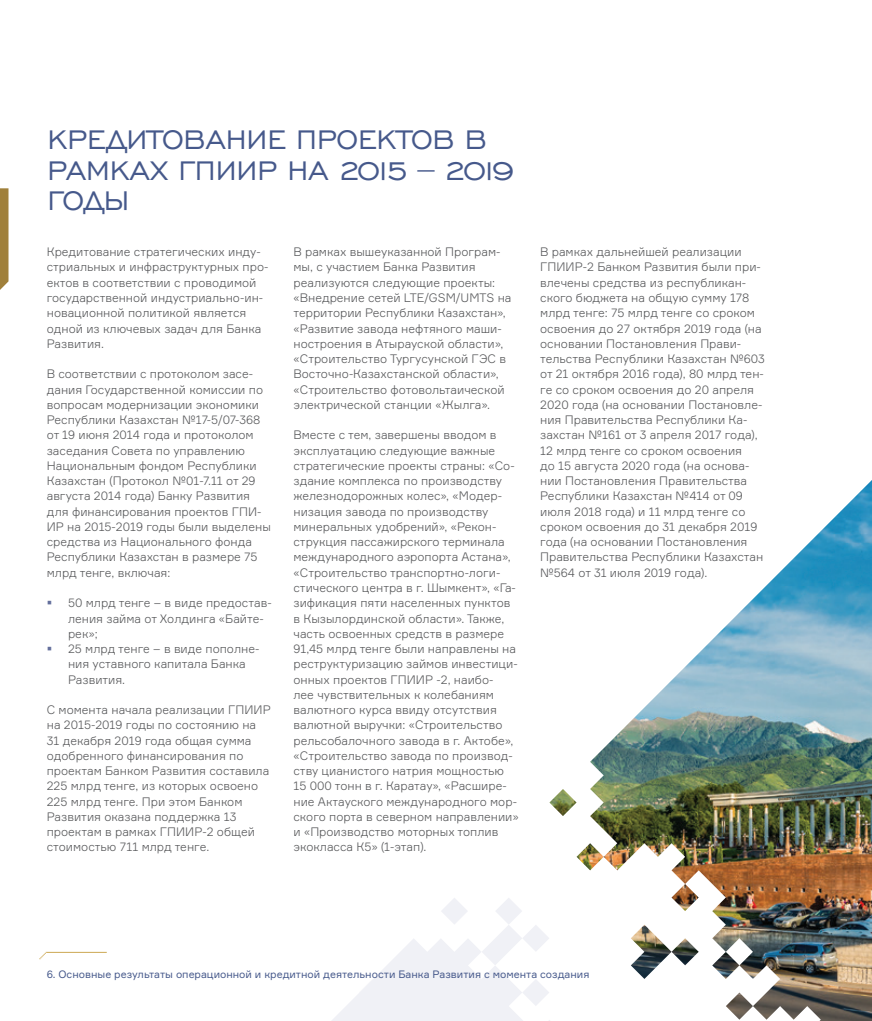
<style>
.page{position:relative;width:872px;height:1021px;background:#fff}
.page>*{position:absolute;margin:0;border:0;box-sizing:border-box;transform-origin:0 0}
.TITLE_medium{font:34.5px/30.5px "Engravers Gothic";letter-spacing:-.02em;color:#46598b}
.TEXT{font:300 12px/15.3px "Formular";color:#57585a}
.t1{font:10.5px "Formular";color:#46598b}
</style>
<div class="page">
<img style="left:549px;top:480px;width:323px;height:540px">
<svg style="left:333px;top:897px;width:218px;height:123px"></svg>
<hr style="left:47px;top:951px;width:60px;height:1px;background:#cfad5d">
<svg style="left:39px;top:951px;width:8px;height:8px"></svg>
<svg style="left:0;top:188px;width:9px;height:102px"></svg>
<p class="TITLE_medium" style="left:47px;top:124px;width:469px">КРЕДИТОВАНИЕ ПРОЕКТОВ В<br>РАМКАХ ГПИИР НА 2015 – 2019<br>ГОДЫ</p>
<p class="TEXT" style="left:47px;top:244px;width:223px">Кредитование стратегических инду&shy;стриальных и инфраструктурных про&shy;ектов в соответствии с проводимой государственной индустриально-ин&shy;новационной политикой является одной из ключевых задач для Банка<br>Развития.</p>
<p class="TEXT" style="left:47px;top:366px;width:225px">В соответствии с протоколом засе&shy;дания Государственной комиссии по вопросам модернизации экономики Республики Казахстан №17-5/07-368 от 19 июня 2014 года и протоколом заседания Совета по управлению Национальным фондом Республики Казахстан (Протокол №01-7.11 от 29 августа 2014 года) Банку Развития для финансирования проектов ГПИ-ИР на 2015-2019 годы были выделены средства из Национального фонда Республики Казахстан в размере 75 млрд тенге, включая:</p>
<p class="TEXT" style="left:68px;top:595px;width:205px">50 млрд тенге – в виде предостав&shy;ления займа от Холдинга «Байте&shy;рек»;</p>
<p class="TEXT" style="left:68px;top:641px;width:193px">25 млрд тенге – в виде пополне&shy;ния уставного капитала Банка<br>Развития.</p>
<p class="TEXT" style="left:47px;top:702px;width:225px">С момента начала реализации ГПИИР на 2015-2019 годы по состоянию на<br>31 декабря 2019 года общая сумма одобренного финансирования по проектам Банком Развития составила<br>225 млрд тенге, из которых освоено<br>225 млрд тенге. При этом Банком<br>Развития оказана поддержка 13 проектам в рамках ГПИИР-2 общей стоимостью 711 млрд тенге.</p>
<p class="TEXT" style="left:293px;top:244px;width:219px">В рамках вышеуказанной Програм&shy;мы, с участием Банка Развития реализуются следующие проекты: «Внедрение сетей LTE/GSM/UMTS на территории Республики Казахстан», «Развитие завода нефтяного маши&shy;ностроения в Атырауской области», «Строительство Тургусунской ГЭС в Восточно-Казахстанской области», «Строительство фотовольтаической электрической станции «Жылга».</p>
<p class="TEXT" style="left:293px;top:427px;width:227px">Вместе с тем, завершены вводом в эксплуатацию следующие важные стратегические проекты страны: «Со&shy;здание комплекса по производству железнодорожных колес», «Модер&shy;низация завода по производству минеральных удобрений», «Рекон&shy;струкция пассажирского терминала международного аэропорта Астана», «Строительство транспортно-логи&shy;стического центра в г. Шымкент», «Га&shy;зификация пяти населенных пунктов в Кызылординской области». Также, часть освоенных средств в размере 91,45 млрд тенге были направлены на реструктуризацию займов инвестици&shy;онных проектов ГПИИР -2, наибо-<br>лее чувствительных к колебаниям валютного курса ввиду отсутствия валютной выручки: «Строительство рельсобалочного завода в г. Актобе», «Строительство завода по производ&shy;ству цианистого натрия мощностью 15 000 тонн в г. Каратау», «Расшире&shy;ние Актауского международного мор&shy;ского порта в северном направлении» и «Производство моторных топлив экокласса К5» (1-этап).</p>
<p class="TEXT" style="left:540px;top:244px;width:226px">В рамках дальнейшей реализации ГПИИР-2 Банком Развития были при&shy;влечены средства из республикан&shy;ского бюджета на общую сумму 178 млрд тенге: 75 млрд тенге со сроком освоения до 27 октября 2019 года (на основании Постановления Прави&shy;тельства Республики Казахстан №603 от 21 октября 2016 года), 80 млрд тен&shy;ге со сроком освоения до 20 апреля 2020 года (на основании Постановле&shy;ния Правительства Республики Ка&shy;захстан №161 от 3 апреля 2017 года), 12 млрд тенге со сроком освоения<br>до 15 августа 2020 года (на основа&shy;нии Постановления Правительства Республики Казахстан №414 от 09 июля 2018 года) и 11 млрд тенге со сроком освоения до 31 декабря 2019 года (на основании Постановления Правительства Республики Казахстан №564 от 31 июля 2019 года).</p>
<p class="t1" style="left:47px;top:968px;width:544px">6. Основные результаты операционной и кредитной деятельности Банка Развития с момента создания</p>
</div>
